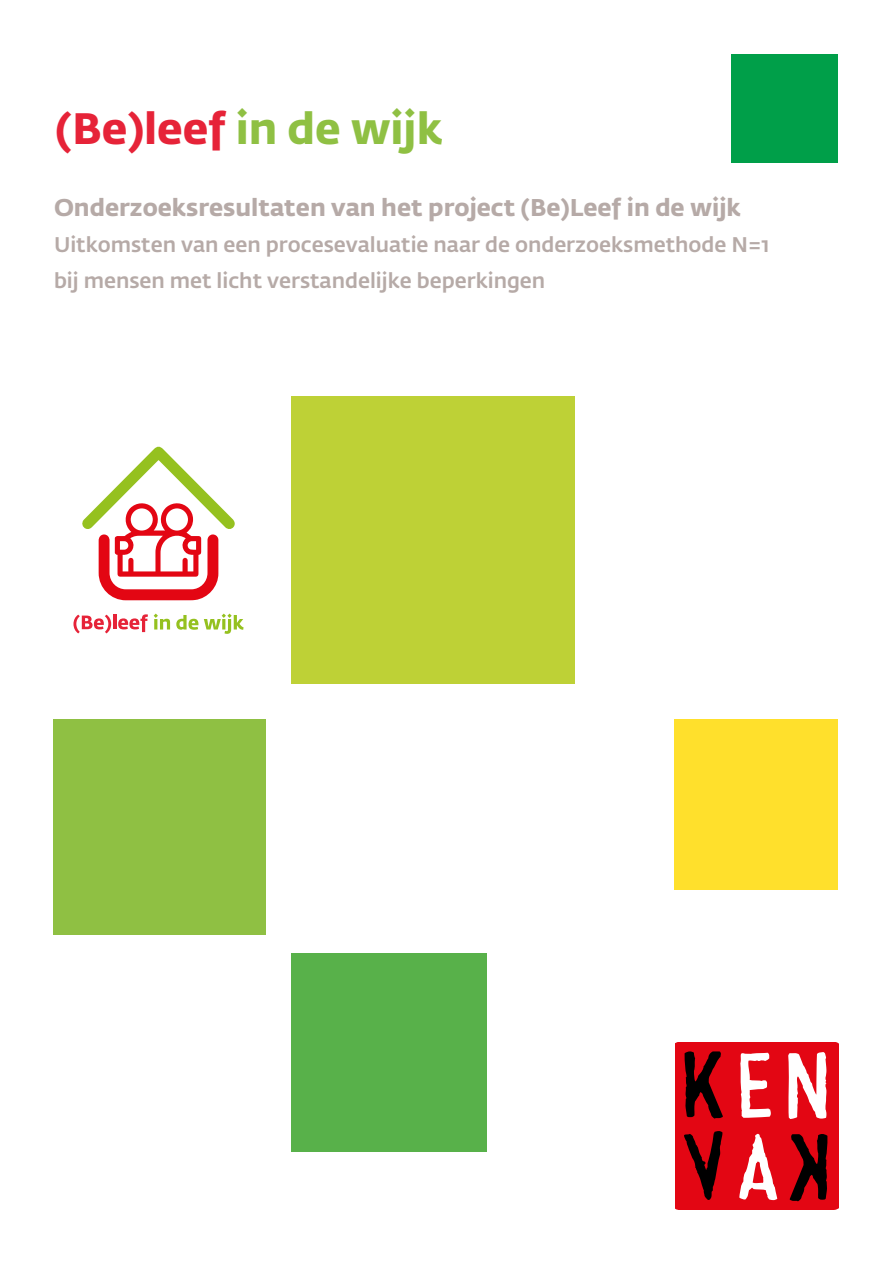
<style>
.page{position:relative;width:893px;height:1263px;background:#fff}
.page>*{position:absolute;margin:0;border:0;box-sizing:border-box;transform-origin:0 0}
.t1{font:700 43.5px "Fedra Sans Std";color:#e62338}
.t2{font:700 24px "Fedra Sans Std";color:#b6aaa7}
.t3{font:500 21px/36px "Fedra Sans Std";color:#b6aaa7}
.s1{color:#8fc043}
</style>
<div class="page">
<div style="left:53px;top:719px;width:213px;height:216px;background:#8fc043"></div>
<div style="left:291px;top:396px;width:284px;height:288px;background:#bed136"></div>
<div style="left:731px;top:54px;width:107px;height:109px;background:#009f49"></div>
<div style="left:291px;top:953px;width:196px;height:199px;background:#58b14a"></div>
<div style="left:675px;top:719px;width:163px;height:171px;background:#ffe02c"></div>
<svg style="left:82px;top:446px;width:153px;height:154px"></svg>
<svg style="left:73px;top:615px;width:38px;height:18px"></svg>
<hr style="left:113px;top:615px;width:3px;height:14px;background:#e62338">
<svg style="left:118px;top:614px;width:30px;height:18px"></svg>
<svg style="left:154px;top:614px;width:16px;height:15px"></svg>
<svg style="left:176px;top:615px;width:22px;height:15px"></svg>
<svg style="left:204px;top:614px;width:40px;height:20px"></svg>
<svg style="left:675px;top:1042px;width:163px;height:167px;background:#c72730"></svg>
<h1 class="t1" style="left:56px;top:100px;width:389px">(Be)leef <span class="s1">in de wijk</span></h1>
<p class="t2" style="left:54px;top:192px;width:688px">Onderzoeksresultaten van het project (Be)Leef in de wijk</p>
<p class="t3" style="left:54px;top:227px;width:717px">Uitkomsten van een procesevaluatie naar de onderzoeksmethode N=1 bij mensen met licht verstandelijke beperkingen</p>
</div>
